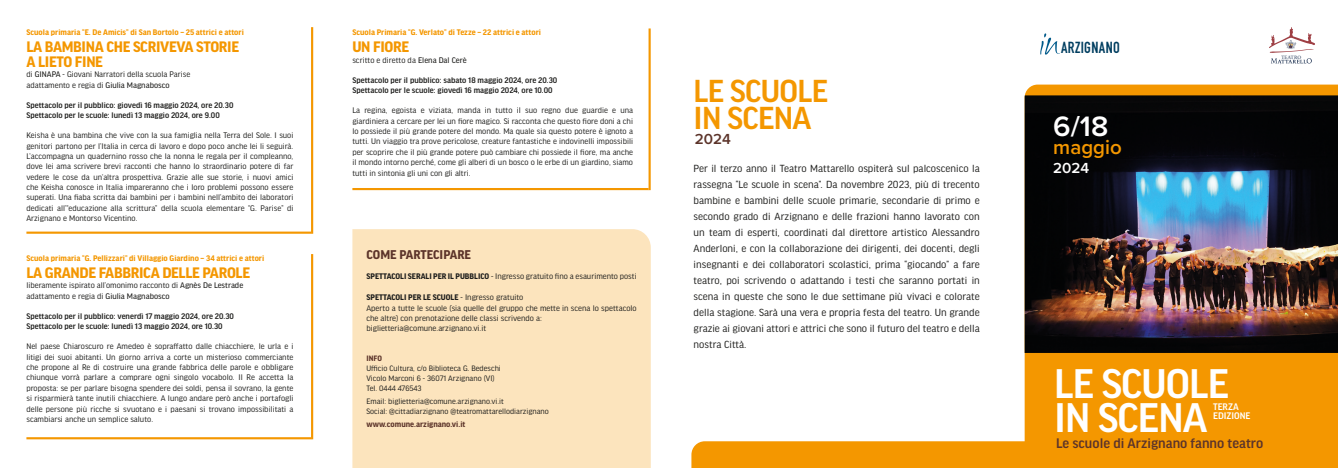
<style>
.page{position:relative;width:1338px;height:468px;background:#fff}
.page>*{position:absolute;margin:0;border:0;box-sizing:border-box;transform-origin:0 0}
.t1{font:500 44.1px "Good Headline Pro";letter-spacing:-.02em;color:#fff}
.t2{font:500 33.9px "Good Headline Pro";letter-spacing:-.02em;color:#f49700}
.scuole{font:600 29.1px "Proxima Nova";color:#fff}
.scuole-2{font:600 20.5px "Proxima Nova";color:#f49700}
.t3{font:700 16.2px "Good Headline Pro";letter-spacing:-.02em;color:#f49700}
.t4{font:700 15.8px "DIN Condensed";letter-spacing:.025em;color:#003e60}
.scuole-3{font:600 15.1px "Proxima Nova";color:#fff}
.scuole-4{font:600 15.1px "Proxima Nova";color:#5c342a}
.t5{font:500 14.7px "Good Headline Pro";color:#5c342a}
.t6{font:700 13.5px "Good Headline Pro";color:#5c342a}
.t7{font:11px/16px "Good Headline Pro";color:#1d1d1b;text-align:justify}
.t8{font:500 10.1px "Good Headline Pro";color:#fff}
.t9{font:8.6px/10.4px "Good Headline Pro";color:#1d1d1b;text-align:justify}
.t10{font:500 8.6px "Good Headline Pro";color:#1d1d1b}
.t11{font:700 8.6px "Good Headline Pro";color:#f49700}
.t12{font:700 8.6px "Good Headline Pro";color:#1d1d1b}
.t13{font:700 8.6px "Good Headline Pro";color:#5c342a}
.t14{font:8.3px "Good Headline Pro";color:#1d1d1b}
.t15{font:700 8.3px "Good Headline Pro";color:#5c342a}
.t16{font:4.8px "Iowan Old Style Titling";letter-spacing:.07em;color:#192e4f}
.s1{font-family:"Good Headline Pro News"}
.s2{font-weight:700}
.s3{font-weight:400}
</style>
<div class="page">
<div style="left:691px;top:441px;width:334px;height:27px;background:#f49700"></div>
<div style="left:352px;top:229px;width:299px;height:239px;background:#fce4bd"></div>
<div style="left:1025px;top:85px;width:313px;height:383px;background:#f49700"></div>
<img style="left:1025px;top:95px;width:313px;height:258px">
<svg style="left:1269px;top:27px;width:46px;height:36px"></svg>
<hr style="left:28px;top:231px;width:282px;height:3px;background:#f49700">
<hr style="left:311px;top:28px;width:2px;height:205px;background:#f49700">
<hr style="left:353px;top:188px;width:295px;height:2px;background:#f49700">
<hr style="left:649px;top:30px;width:2px;height:159px;background:#f49700">
<hr style="left:28px;top:437px;width:282px;height:2px;background:#f49700">
<hr style="left:311px;top:255px;width:2px;height:183px;background:#f49700">
<svg style="left:1040px;top:33px;width:20px;height:22px"></svg>
<p class="t11" style="left:26px;top:28px;width:219px">Scuola primaria “E. De Amicis” di San Bortolo – 25 attrici e attori</p>
<p class="t3" style="left:26px;top:39px;width:214px">LA BAMBINA CHE SCRIVEVA STORIE</p>
<p class="t3" style="left:26px;top:54px;width:78px">A LIETO FINE</p>
<p class="t9" style="left:26px;top:69px;width:165px">di <span class="s1">GINAPA</span> - Giovani Narratori della scuola Parise</p>
<p class="t9" style="left:26px;top:80px;width:145px">adattamento e regia di <span class="s1">Giulia Magnabosco</span></p>
<p class="t10" style="left:26px;top:101px;width:208px">Spettacolo per il pubblico: giovedì 16 maggio 2024, ore 20.30</p>
<p class="t10" style="left:26px;top:111px;width:195px">Spettacolo per le scuole: lunedì 13 maggio 2024, ore 9.00</p>
<p class="t9" style="left:26px;top:130px;width:269px">Keisha è una bambina che vive con la sua famiglia nella Terra del Sole. I suoi genitori partono per l’Italia in cerca di lavoro e dopo poco anche lei li seguirà.<br>L’accompagna un quadernino rosso che la nonna le regala per il compleanno, dove lei ama scrivere brevi racconti che hanno lo straordinario potere di far vedere le cose da un’altra prospettiva. Grazie alle sue storie, i nuovi amici che Keisha conosce in Italia impareranno che i loro problemi possono essere superati. Una fiaba scritta dai bambini per i bambini nell’ambito dei laboratori dedicati all’“educazione alla scrittura” della scuola elementare “G. Parise” di Arzignano e Montorso Vicentino.</p>
<p class="t11" style="left:26px;top:254px;width:239px">Scuola primaria “G. Pellizzari” di Villaggio Giardino – 34 attrici e attori</p>
<p class="t3" style="left:26px;top:265px;width:225px">LA GRANDE FABBRICA DELLE PAROLE</p>
<p class="t9" style="left:26px;top:280px;width:218px">liberamente ispirato all’omonimo racconto di <span class="s1">Agnès De Lestrade</span></p>
<p class="t9" style="left:26px;top:291px;width:145px">adattamento e regia di <span class="s1">Giulia Magnabosco</span></p>
<p class="t10" style="left:26px;top:312px;width:209px">Spettacolo per il pubblico: venerdì 17 maggio 2024, ore 20.30</p>
<p class="t10" style="left:26px;top:322px;width:198px">Spettacolo per le scuole: lunedì 13 maggio 2024, ore 10.30</p>
<p class="t9" style="left:26px;top:341px;width:269px">Nel paese Chiaroscuro re Amedeo è sopraffatto dalle chiacchiere, le urla e i litigi dei suoi abitanti. Un giorno arriva a corte un misterioso commerciante che propone al Re di costruire una grande fabbrica delle parole e obbligare chiunque vorrà parlare a comprare ogni singolo vocabolo. Il Re accetta la proposta: se per parlare bisogna spendere dei soldi, pensa il sovrano, la gente si risparmierà tante inutili chiacchiere. A lungo andare però anche i portafogli delle persone più ricche si svuotano e i paesani si trovano impossibilitati a scambiarsi anche un semplice saluto.</p>
<p class="t11" style="left:352px;top:28px;width:190px">Scuola Primaria “G. Verlato” di Tezze – 22 attrici e attori</p>
<p class="t3" style="left:352px;top:40px;width:58px">UN FIORE</p>
<p class="t9" style="left:352px;top:55px;width:116px">scritto e diretto da <span class="s1">Elena Dal Cerè</span></p>
<p class="t10" style="left:352px;top:76px;width:206px">Spettacolo per il pubblico: sabato 18 maggio 2024, ore 20.30</p>
<p class="t10" style="left:352px;top:86px;width:202px">Spettacolo per le scuole: giovedì 16 maggio 2024, ore 10.00</p>
<p class="t9" style="left:352px;top:105px;width:282px">La regina, egoista e viziata, manda in tutto il suo regno due guardie e una giardiniera a cercare per lei un fiore magico. Si racconta che questo fiore doni a chi lo possiede il più grande potere del mondo. Ma quale sia questo potere è ignoto a tutti. Un viaggio tra prove pericolose, creature fantastiche e indovinelli impossibili per scoprire che il più grande potere può cambiare chi possiede il fiore, ma anche il mondo intorno perché, come gli alberi di un bosco o le erbe di un giardino, siamo tutti in sintonia gli uni con gli altri.</p>
<p class="t6" style="left:366px;top:248px;width:106px">COME PARTECIPARE</p>
<p class="t9" style="left:366px;top:271px;width:272px"><span class="s2">SPETTACOLI SERALI PER IL PUBBLICO</span> - Ingresso gratuito fino a esaurimento posti</p>
<p class="t12" style="left:366px;top:293px;width:158px">SPETTACOLI PER LE SCUOLE <span class="s3">- Ingresso gratuito</span></p>
<p class="t9" style="left:366px;top:302px;width:272px">Aperto a tutte le scuole (sia quelle del gruppo che mette in scena lo spettacolo che altre) con prenotazione delle classi scrivendo a:</p>
<p class="t9" style="left:366px;top:323px;width:121px">biglietteria@comune.arzignano.vi.it</p>
<p class="t15" style="left:366px;top:354px;width:17px">INFO</p>
<p class="t14" style="left:366px;top:364px;width:136px">Ufficio Cultura, c/o Biblioteca G. Bedeschi</p>
<p class="t14" style="left:366px;top:374px;width:130px">Vicolo Marconi 6 - 36071 Arzignano (VI)</p>
<p class="t14" style="left:366px;top:384px;width:57px">Tel. 0444 476543</p>
<p class="t14" style="left:366px;top:397px;width:139px">Email: biglietteria@comune.arzignano.vi.it</p>
<p class="t14" style="left:366px;top:407px;width:184px">Social: @cittadiarzignano @teatromattarellodiarzignano</p>
<p class="t13" style="left:366px;top:420px;width:101px">www.comune.arzignano.vi.it</p>
<p class="t2" style="left:694px;top:75px;width:136px">LE SCUOLE</p>
<p class="t2" style="left:694px;top:102px;width:119px">IN SCENA</p>
<p class="scuole-4" style="left:695px;top:127px;width:38px">2024</p>
<p class="t7" style="left:694px;top:160px;width:288px">Per il terzo anno il Teatro Mattarello ospiterà sul palcoscenico la rassegna “Le scuole in scena”. Da novembre 2023, più di trecento bambine e bambini delle scuole primarie, secondarie di primo e secondo grado di Arzignano e delle frazioni hanno lavorato con un team di esperti, coordinati dal direttore artistico Alessandro Anderloni, e con la collaborazione dei dirigenti, dei docenti, degli insegnanti e dei collaboratori scolastici, prima “giocando” a fare teatro, poi scrivendo o adattando i testi che saranno portati in scena in queste che sono le due settimane più vivaci e colorate della stagione. Sarà una vera e propria festa del teatro. Un grande grazie ai giovani attori e attrici che sono il futuro del teatro e della nostra Città.</p>
<p class="t4" style="left:1061px;top:37px;width:69px">ARZIGNANO.it</p>
<p class="scuole" style="left:1053px;top:105px;width:57px">6/18</p>
<p class="scuole-2" style="left:1053px;top:132px;width:70px">maggio</p>
<p class="scuole-3" style="left:1053px;top:157px;width:38px">2024</p>
<p class="t16" style="left:1281px;top:54px;width:22px">TEATRO</p>
<p class="t1" style="left:1054px;top:362px;width:177px">LE SCUOLE</p>
<p class="t1" style="left:1054px;top:397px;width:155px">IN SCENA</p>
<p class="t8" style="left:1213px;top:402px;width:27px">TERZA</p>
<p class="t8" style="left:1213px;top:411px;width:39px">EDIZIONE</p>
<p class="t5" style="left:1056px;top:436px;width:208px">Le scuole di Arzignano fanno teatro</p>
</div>
